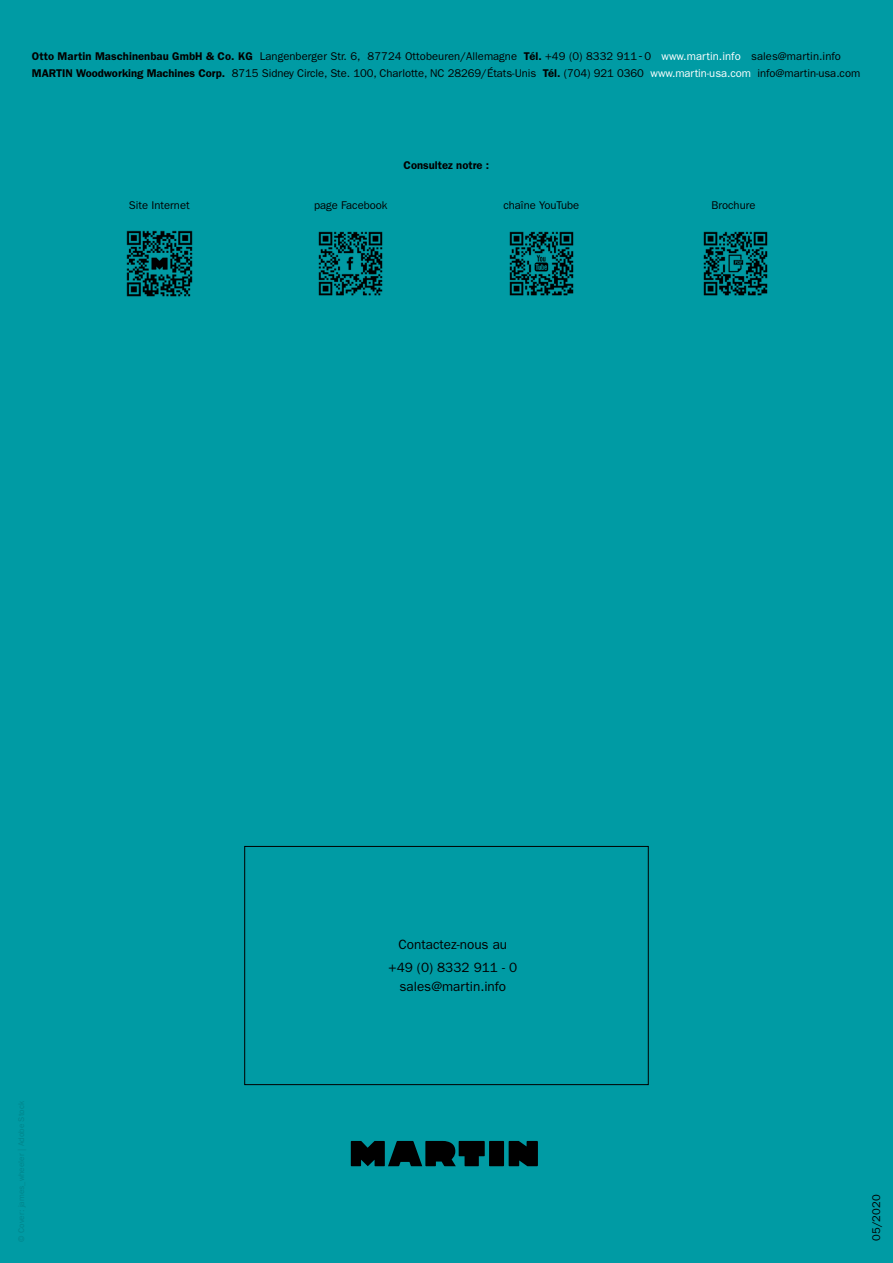
<style>
.page{position:relative;width:893px;height:1263px;background:#009ba4}
.page>*{position:absolute;margin:0;border:0;box-sizing:border-box;transform-origin:0 0}
.t1{font:13.5px/22.2px "ITC Franklin Gothic Std";color:#000;text-align:center}
.t2{font:11.25px/17.2px "ITC Franklin Gothic Std";color:#000}
.t3{font:600 11.25px "ITC Franklin Gothic Std";color:#000}
.s1{font-weight:600}
.s2{font-size:13.5px}
.s3{color:#fff}
</style>
<div class="page">
<div style="left:244px;top:846px;width:404px;height:239px;border:1px solid #000"></div>
<svg style="left:509px;top:1141px;width:29px;height:25px"></svg>
<div style="left:489px;top:1141px;width:15px;height:25px;background:#000"></div>
<svg style="left:351px;top:1141px;width:134px;height:25px"></svg>
<img style="left:509px;top:231px;width:65px;height:65px">
<img style="left:703px;top:231px;width:65px;height:65px">
<img style="left:126px;top:230px;width:67px;height:67px">
<img style="left:318px;top:231px;width:65px;height:65px">
<p class="t2" style="left:32px;top:47px;width:830px"><span class="s1">Otto Martin Maschinenbau GmbH &amp; Co. KG</span> Langenberger Str. 6, 87724 Ottobeuren/Allemagne <span class="s1">Tél.</span> +49 (0) 8332 911 <span class="s2">-</span> 0 <span class="s3">www.martin.info</span> sales@martin.info<br><span class="s1">MARTIN Woodworking Machines Corp.</span> 8715 Sidney Circle, Ste. 100, Charlotte, NC 28269/États-Unis <span class="s1">Tél.</span> (704) 921 0360 <span class="s3">www.martin-usa.com</span> info@martin-usa.com</p>
<p class="t3" style="left:404px;top:158px;width:87px">Consultez notre :</p>
<p class="t2" style="left:129px;top:197px;width:62px">Site Internet</p>
<p class="t2" style="left:314px;top:197px;width:75px">page Facebook</p>
<p class="t2" style="left:503px;top:197px;width:77px">chaîne YouTube</p>
<p class="t2" style="left:712px;top:197px;width:45px">Brochure</p>
<p class="t1" style="left:389px;top:934px;width:130px">Contactez-nous au +49 (0) 8332 911 - 0</p>
<p class="t1" style="left:399px;top:975px;width:108px">sales@martin.info</p>
<p class="t2" style="left:868px;top:1241px;width:48px;rotate:-90deg">05/2020</p>
</div>
